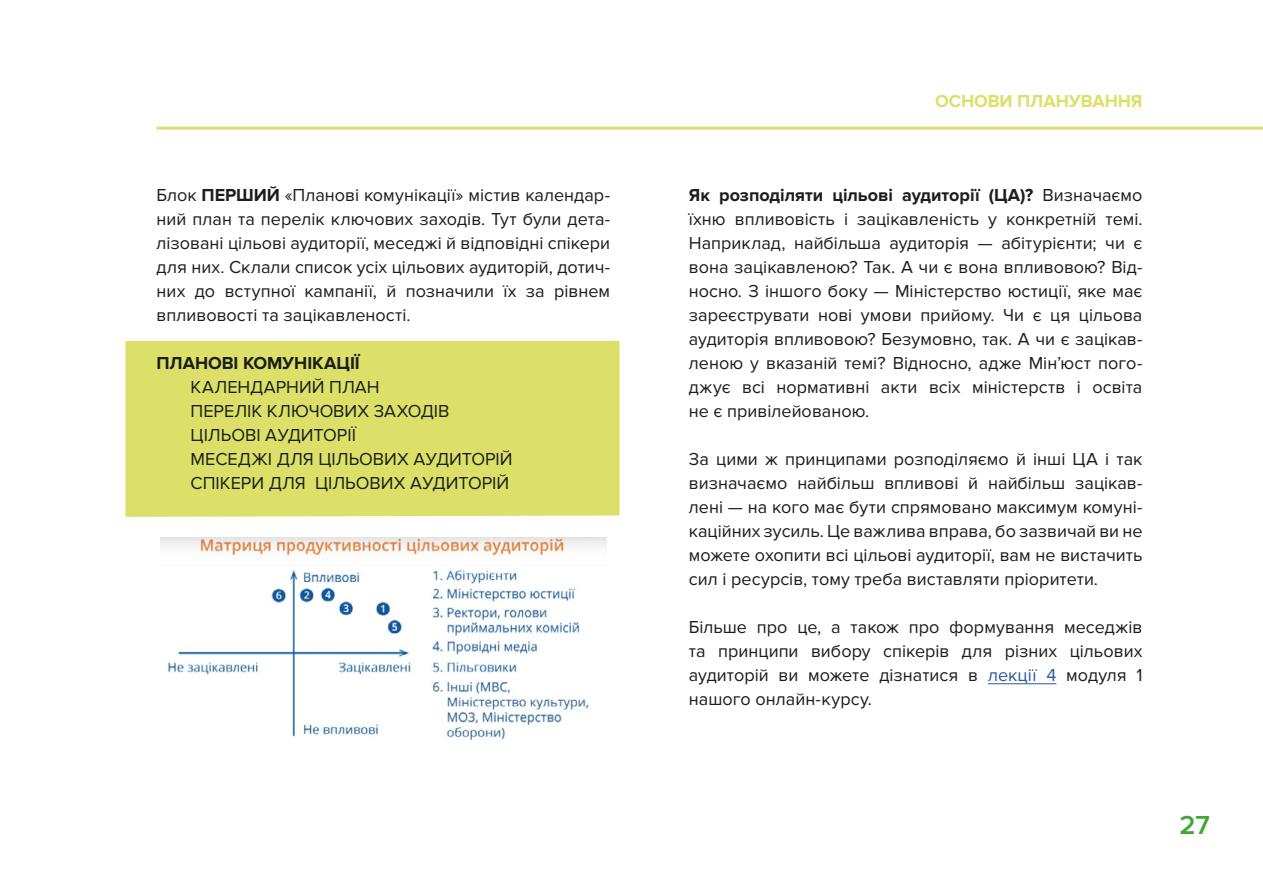
<style>
.page{position:relative;width:1263px;height:893px;background:#fff}
.page>*{position:absolute;margin:0;border:0;box-sizing:border-box;transform-origin:0 0}
.t1{font:600 27px "Proxima Nova";color:#3fa535}
.t2{font:18px/24px "Proxima Nova";color:#1d1d1b;text-align:justify}
.t3{font:700 18px "Proxima Nova";letter-spacing:-.005em;color:#1d1d1b}
.t4{font:700 18px "Proxima Nova";letter-spacing:-.005em;color:#dce069}
.s1{font-weight:700}
.s2{color:#275b9b}
</style>
<div class="page">
<div style="left:125px;top:341px;width:494px;height:176px;background:#dce069"></div>
<hr style="left:988px;top:683px;width:68px;height:1px;background:#275b9b">
<img style="left:160px;top:538px;width:447px;height:203px">
<hr style="left:157px;top:127px;width:1106px;height:3px;background:#dce069">
<p class="t2" style="left:157px;top:184px;width:455px">Блок <span class="s1">ПЕРШИЙ</span> «Планові комунікації» містив календар&shy;ний план та перелік ключових заходів. Тут були дета&shy;лізовані цільові аудиторії, меседжі й відповідні спікери для них. Склали список усіх цільових аудиторій, дотич&shy;них до вступної кампанії, й позначили їх за рівнем впливовості та зацікавленості.</p>
<p class="t3" style="left:157px;top:353px;width:205px">ПЛАНОВІ КОМУНІКАЦІЇ</p>
<p class="t2" style="left:191px;top:376px;width:323px;text-align:left">КАЛЕНДАРНИЙ ПЛАН<br>ПЕРЕЛІК КЛЮЧОВИХ ЗАХОДІВ<br>ЦІЛЬОВІ АУДИТОРІЇ<br>МЕСЕДЖІ ДЛЯ ЦІЛЬОВИХ АУДИТОРІЙ<br>СПІКЕРИ ДЛЯ ЦІЛЬОВИХ АУДИТОРІЙ</p>
<p class="t4" style="left:935px;top:90px;width:209px">ОСНОВИ ПЛАНУВАННЯ</p>
<p class="t2" style="left:689px;top:184px;width:455px"><span class="s1">Як розподіляти цільові аудиторії (ЦА)?</span> Визначаємо їхню впливовість і зацікавленість у конкретній темі.<br>Наприклад, найбільша аудиторія — абітурієнти; чи є вона зацікавленою? Так. А чи є вона впливовою? Від&shy;носно. З іншого боку — Міністерство юстиції, яке має зареєструвати нові умови прийому. Чи є ця цільова аудиторія впливовою? Безумовно, так. А чи є зацікав&shy;леною у вказаній темі? Відносно, адже Мін’юст пого&shy;джує всі нормативні акти всіх міністерств і освіта не є привілейованою.</p>
<p class="t2" style="left:689px;top:448px;width:455px">За цими ж принципами розподіляємо й інші ЦА і так визначаємо найбільш впливові й найбільш зацікав&shy;лені — на кого має бути спрямовано максимум комуні&shy;каційних зусиль. Це важлива вправа, бо зазвичай ви не можете охопити всі цільові аудиторії, вам не вистачить сил і ресурсів, тому треба виставляти пріоритети.</p>
<p class="t2" style="left:689px;top:616px;width:455px">Більше про це, а також про формування меседжів та принципи вибору спікерів для різних цільових аудиторій ви можете дізнатися в <span class="s2">лекції 4</span> модуля 1 нашого онлайн-курсу.</p>
<h1 class="t1" style="left:1179px;top:809px;width:32px">27</h1>
</div>
